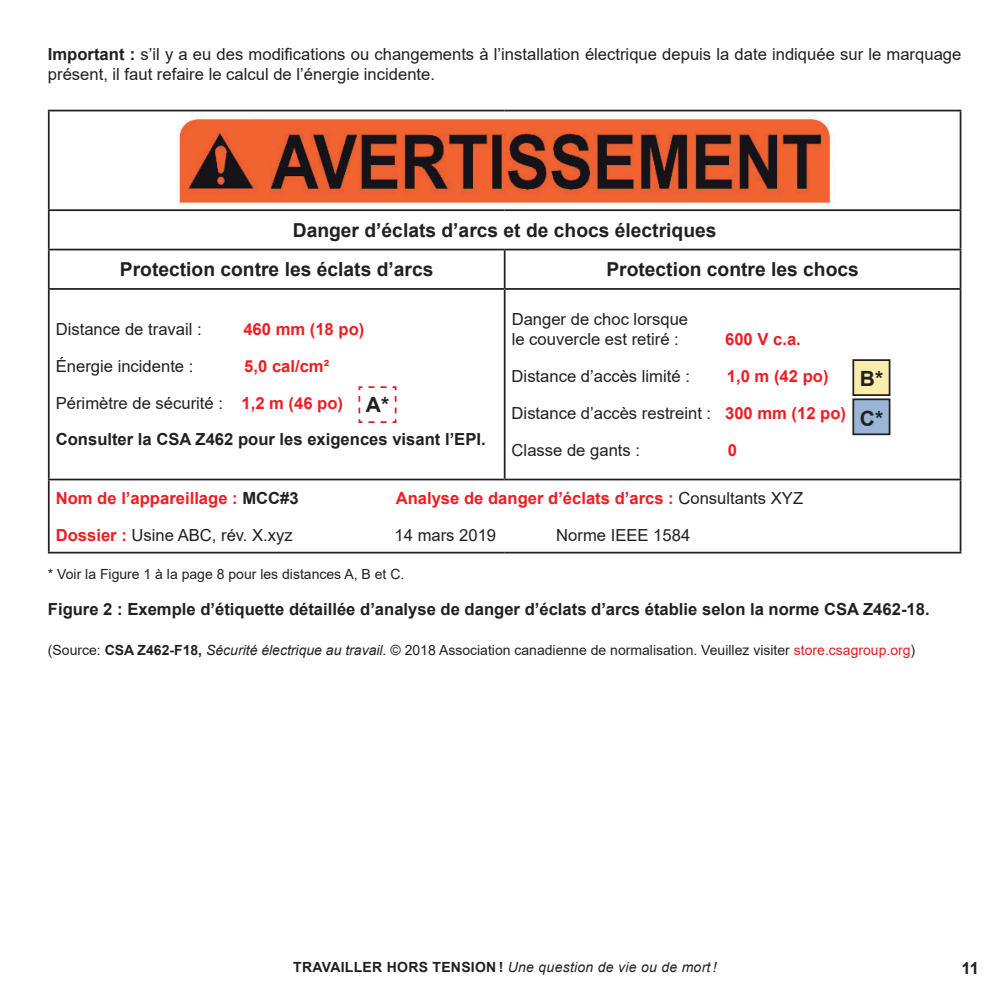
<style>
.page{position:relative;width:1008px;height:1008px;background:#fff}
.page>*{position:absolute;margin:0;border:0;box-sizing:border-box;transform-origin:0 0}
.t1{font:700 21px/39.7px "Arial";color:#231f20}
.t2{font:700 19.25px/39.4px "Arial";color:#231f20}
.t3{font:16.62px/20.1px "Arial";color:#231f20}
.t4{font:700 16.62px "Arial";color:#231f20}
.t5{font:700 16.62px "Arial";color:#ee1d23}
.t6{font:14px "Arial";color:#231f20}
.t7{font:italic 14px "Arial";letter-spacing:.02em;color:#231f20}
.s1{font-weight:700}
.s2{font-weight:700;color:#ee1d23}
.s3{color:#231f20}
.s4{font-weight:400;color:#231f20}
.s5{font-style:italic}
.s6{color:#e51a22}
.s7{font-weight:700;font-style:normal}
</style>
<div class="page">
<hr style="left:48px;top:110px;width:457px;height:1px;background:#231f20">
<hr style="left:48px;top:111px;width:2px;height:98px;background:#231f20">
<hr style="left:505px;top:110px;width:456px;height:1px;background:#231f20">
<hr style="left:960px;top:111px;width:1px;height:98px;background:#231f20">
<hr style="left:48px;top:209px;width:457px;height:2px;background:#231f20">
<hr style="left:48px;top:211px;width:2px;height:38px;background:#231f20">
<hr style="left:505px;top:209px;width:456px;height:2px;background:#231f20">
<hr style="left:960px;top:211px;width:1px;height:38px;background:#231f20">
<hr style="left:48px;top:249px;width:457px;height:1px;background:#231f20">
<hr style="left:48px;top:250px;width:2px;height:38px;background:#231f20">
<hr style="left:505px;top:249px;width:456px;height:1px;background:#231f20">
<hr style="left:504px;top:250px;width:2px;height:38px;background:#231f20">
<hr style="left:960px;top:250px;width:1px;height:38px;background:#231f20">
<hr style="left:48px;top:288px;width:457px;height:2px;background:#231f20">
<hr style="left:48px;top:290px;width:2px;height:189px;background:#231f20">
<hr style="left:505px;top:288px;width:456px;height:2px;background:#231f20">
<hr style="left:504px;top:290px;width:2px;height:189px;background:#231f20">
<hr style="left:960px;top:290px;width:1px;height:189px;background:#231f20">
<hr style="left:48px;top:479px;width:457px;height:1px;background:#231f20">
<hr style="left:48px;top:480px;width:2px;height:72px;background:#231f20">
<hr style="left:505px;top:479px;width:456px;height:1px;background:#231f20">
<hr style="left:960px;top:480px;width:1px;height:72px;background:#231f20">
<hr style="left:48px;top:552px;width:457px;height:1px;background:#231f20">
<hr style="left:505px;top:552px;width:456px;height:1px;background:#231f20">
<svg style="left:358px;top:386px;width:39px;height:37px"></svg>
<svg style="left:852px;top:359px;width:39px;height:77px;background:#b0b6aa"></svg>
<img style="left:176px;top:117px;width:659px;height:87px">
<p class="t3" style="left:48px;top:44px;width:915px"><span class="s1">Important :</span> s’il y a eu des modifications ou changements à l’installation électrique depuis la date indiquée sur le marquage présent, il faut refaire le calcul de l’énergie incidente.</p>
<p class="t2" style="left:120px;top:211px;width:598px;text-indent:173px">Danger d’éclats d’arcs et de chocs électriques<br>Protection contre les éclats d’arcs</p>
<p class="t2" style="left:606px;top:250px;width:254px">Protection contre les chocs</p>
<p class="t3" style="left:56px;top:320px;width:147px">Distance de travail :</p>
<p class="t5" style="left:243px;top:318px;width:123px">460 mm (18 po)</p>
<p class="t3" style="left:56px;top:357px;width:139px">Énergie incidente :</p>
<p class="t5" style="left:244px;top:354px;width:87px">5,0 cal/cm²</p>
<p class="t3" style="left:56px;top:394px;width:289px">Périmètre de sécurité : <span class="s2">1,2 m (46 po)</span></p>
<p class="t4" style="left:56px;top:428px;width:431px">Consulter la CSA Z462 pour les exigences visant l’EPI.</p>
<p class="t1" style="left:366px;top:387px;width:25px">A*</p>
<p class="t3" style="left:512px;top:310px;width:178px">Danger de choc lorsque le couvercle est retiré :</p>
<p class="t5" style="left:725px;top:328px;width:77px">600 V c.a.</p>
<p class="t3" style="left:512px;top:367px;width:180px">Distance d’accès limité :</p>
<p class="t5" style="left:727px;top:364px;width:103px">1,0 m (42 po)</p>
<p class="t3" style="left:512px;top:404px;width:336px">Distance d’accès restreint : <span class="s2">300 mm (12 po)</span></p>
<p class="t3" style="left:512px;top:441px;width:130px">Classe de gants :</p>
<p class="t5" style="left:728px;top:443px;width:11px">0</p>
<p class="t1" style="left:860px;top:360px;width:25px">B*<br>C*</p>
<p class="t5" style="left:56px;top:486px;width:244px">Nom de l’appareillage : <span class="s3">MCC#3</span></p>
<p class="t5" style="left:396px;top:486px;width:409px">Analyse de danger d’éclats d’arcs : <span class="s4">Consultants XYZ</span></p>
<p class="t3" style="left:56px;top:526px;width:239px"><span class="s2">Dossier :</span> Usine ABC, rév. X.xyz</p>
<p class="t3" style="left:395px;top:526px;width:103px">14 mars 2019</p>
<p class="t3" style="left:556px;top:526px;width:135px">Norme IEEE 1584</p>
<p class="t6" style="left:48px;top:568px;width:358px">* Voir la Figure 1 à la page 8 pour les distances A, B et C.</p>
<p class="t4" style="left:48px;top:598px;width:883px">Figure 2 : Exemple d’étiquette détaillée d’analyse de danger d’éclats d’arcs établie selon la norme CSA Z462-18.</p>
<p class="t6" style="left:48px;top:644px;width:869px">(Source: <span class="s1">CSA Z462-F18,</span> <span class="s5">Sécurité électrique au travail.</span> © 2018 Association canadienne de normalisation. Veuillez visiter <span class="s6">store.csagroup.org</span>)</p>
<p class="t7" style="left:293px;top:961px;width:425px"><span class="s7">TRAVAILLER HORS TENSION !</span> Une question de vie ou de mort !</p>
<p class="t4" style="left:961px;top:961px;width:19px">11</p>
</div>
